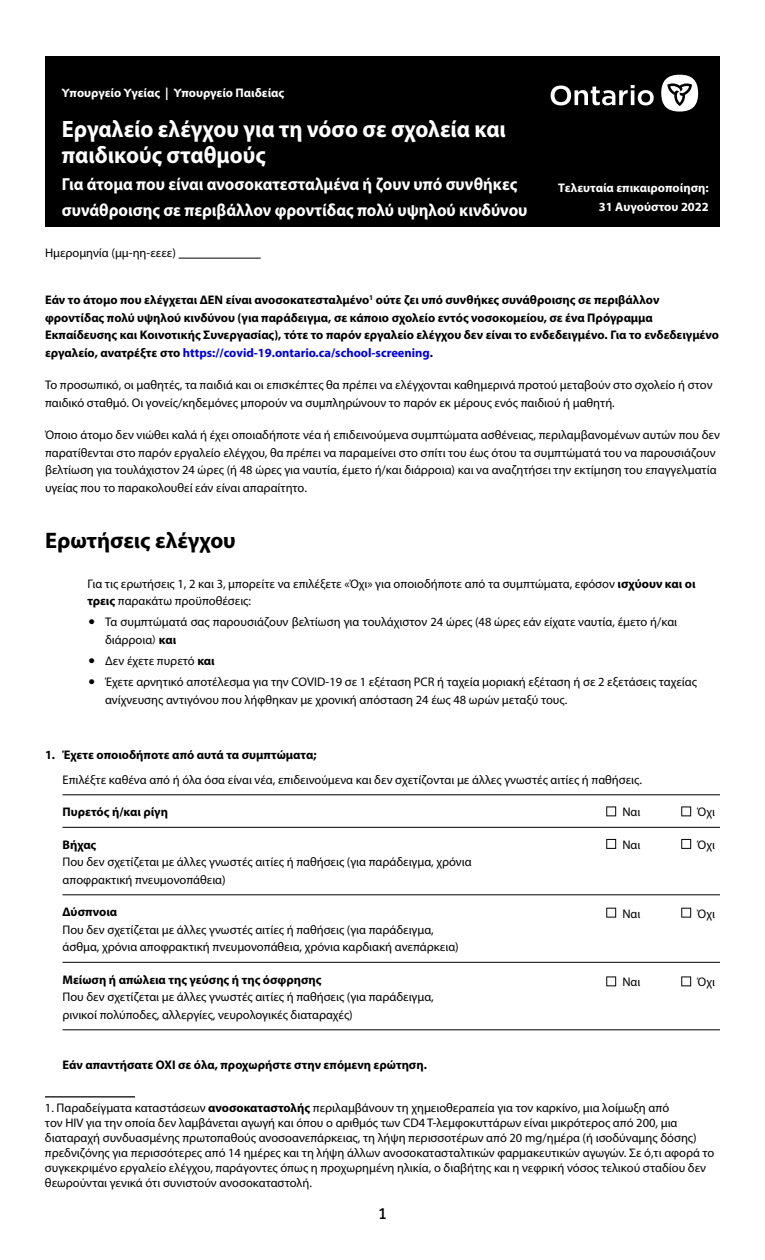
<style>
.page{position:relative;width:765px;height:1260px;background:#fff}
.page>*{position:absolute;margin:0;border:0;box-sizing:border-box;transform-origin:0 0}
.t1{font:700 23.75px/26.2px "Myriad Pro";color:#fff;scale:.95 1}
.t2{font:700 22.5px "Myriad Pro";color:#000}
.t3{font:700 17.5px "Myriad Pro";color:#fff;scale:.95 1}
.t4{font:600 15px "Raleway";color:#000}
.t5{font:12.5px/17.5px "Myriad Pro";color:#000}
.t6{font:700 12.5px/17.5px "Myriad Pro";color:#000}
.t7{font:700 12.5px/18.8px "Myriad Pro";color:#fff;text-align:right}
.s1{color:#0000d8}
.s2{font-weight:700}
.s3{font-family:"Raleway";font-weight:700;font-size:23.75px}
.s4{font-family:"Raleway"}
</style>
<div class="page">
<div style="left:45px;top:56px;width:675px;height:170px;background:#000"></div>
<svg style="left:681px;top:976px;width:10px;height:10px"></svg>
<svg style="left:606px;top:976px;width:10px;height:10px"></svg>
<svg style="left:681px;top:908px;width:10px;height:10px"></svg>
<svg style="left:606px;top:908px;width:10px;height:10px"></svg>
<hr style="left:62px;top:1030px;width:658px;height:1px;background:#000">
<hr style="left:62px;top:962px;width:658px;height:1px;background:#000">
<hr style="left:62px;top:895px;width:658px;height:1px;background:#000">
<hr style="left:62px;top:827px;width:658px;height:1px;background:#000">
<hr style="left:62px;top:795px;width:658px;height:1px;background:#000">
<hr style="left:179px;top:258px;width:82px;height:1px;background:#000">
<hr style="left:45px;top:1096px;width:90px;height:1px;background:#000">
<div style="left:661px;top:75px;width:37px;height:37px;background:#fff;border-radius:50%"></div>
<svg style="left:667px;top:83px;width:25px;height:23px"></svg>
<svg style="left:551px;top:85px;width:103px;height:20px"></svg>
<svg style="left:606px;top:806px;width:10px;height:10px"></svg>
<svg style="left:681px;top:806px;width:10px;height:10px"></svg>
<svg style="left:606px;top:839px;width:10px;height:10px"></svg>
<svg style="left:681px;top:839px;width:10px;height:10px"></svg>
<p class="t7" style="left:62px;top:83px;width:224px">Υπουργείο Υγείας | Υπουργείο Παιδείας</p>
<h1 class="t1" style="left:62px;top:115px;width:469px">Εργαλείο ελέγχου για τη νόσο σε σχολεία και παιδικούς σταθμούς</h1>
<p class="t3" style="left:62px;top:172px;width:481px">Για άτομα που είναι ανοσοκατεσταλμένα ή ζουν υπό συνθήκες</p>
<p class="t3" style="left:62px;top:199px;width:492px">συνάθροισης σε περιβάλλον φροντίδας πολύ υψηλού κινδύνου</p>
<p class="t5" style="left:45px;top:244px;width:132px">Ημερομηνία (μμ-ηη-εεεε)</p>
<p class="t6" style="left:45px;top:291px;width:676px">Εάν το άτομο που ελέγχεται ΔΕΝ είναι ανοσοκατεσταλμένο<sup>1</sup> ούτε ζει υπό συνθήκες συνάθροισης σε περιβάλλον φροντίδας πολύ υψηλού κινδύνου (για παράδειγμα, σε κάποιο σχολείο εντός νοσοκομείου, σε ένα Πρόγραμμα Εκπαίδευσης και Κοινοτικής Συνεργασίας), τότε το παρόν εργαλείο ελέγχου δεν είναι το ενδεδειγμένο. Για το ενδεδειγμένο εργαλείο, ανατρέξτε στο <span class="s1">https://covid-19.ontario.ca/school-screening</span>.</p>
<p class="t5" style="left:45px;top:377px;width:669px">Το προσωπικό, οι μαθητές, τα παιδιά και οι επισκέπτες θα πρέπει να ελέγχονται καθημερινά προτού μεταβούν στο σχολείο ή στον παιδικό σταθμό. Οι γονείς/κηδεμόνες μπορούν να συμπληρώνουν το παρόν εκ μέρους ενός παιδιού ή μαθητή.</p>
<p class="t5" style="left:45px;top:427px;width:676px">Όποιο άτομο δεν νιώθει καλά ή έχει οποιαδήποτε νέα ή επιδεινούμενα συμπτώματα ασθένειας, περιλαμβανομένων αυτών που δεν παρατίθενται στο παρόν εργαλείο ελέγχου, θα πρέπει να παραμείνει στο σπίτι του έως ότου τα συμπτώματά του να παρουσιάζουν βελτίωση για τουλάχιστον 24 ώρες (ή 48 ώρες για ναυτία, έμετο ή/και διάρροια) και να αναζητήσει την εκτίμηση του επαγγελματία υγείας που το παρακολουθεί εάν είναι απαραίτητο.</p>
<h2 class="t2" style="left:45px;top:525px;width:192px">Ερωτήσεις ελέγχου</h2>
<p class="t5" style="left:88px;top:575px;width:610px">Για τις ερωτήσεις 1, 2 και 3, μπορείτε να επιλέξετε «Όχι» για οποιοδήποτε από τα συμπτώματα, εφόσον <span class="s2">ισχύουν και οι τρεις</span> παρακάτω προϋποθέσεις:</p>
<p class="t5" style="left:105px;top:614px;width:574px;text-indent:-18px"><span class="s3">•</span> Τα συμπτώματά σας παρουσιάζουν βελτίωση για τουλάχιστον 24 ώρες (48 ώρες εάν είχατε ναυτία, έμετο ή/και διάρροια<span class="s4">)</span> <span class="s2">και</span></p>
<p class="t5" style="left:88px;top:652px;width:129px"><span class="s3">•</span> Δεν έχετε πυρετό <span class="s2">και</span></p>
<p class="t5" style="left:105px;top:674px;width:593px;text-indent:-18px"><span class="s3">•</span> Έχετε αρνητικό αποτέλεσμα για την COVID-19 σε 1 εξέταση PCR ή ταχεία μοριακή εξέταση ή σε 2 εξετάσεις ταχείας ανίχνευσης αντιγόνου που λήφθηκαν με χρονική απόσταση 24 έως 48 ωρών μεταξύ τους.</p>
<p class="t7" style="left:558px;top:178px;width:152px">Τελευταία επικαιροποίηση:<br>31 Αυγούστου 2022</p>
<h3 class="t6" style="left:45px;top:746px;width:273px">1. Έχετε οποιοδήποτε από αυτά τα συμπτώματα;</h3>
<p class="t5" style="left:62px;top:771px;width:581px">Επιλέξτε καθένα από ή όλα όσα είναι νέα, επιδεινούμενα και δεν σχετίζονται με άλλες γνωστές αιτίες ή παθήσεις.</p>
<h4 class="t6" style="left:62px;top:803px;width:107px">Πυρετός ή/και ρίγη</h4>
<p class="t5" style="left:622px;top:804px;width:20px">Ναι</p>
<p class="t5" style="left:697px;top:804px;width:19px">Όχι</p>
<h4 class="t6" style="left:62px;top:836px;width:35px">Βήχας</h4>
<p class="t5" style="left:622px;top:836px;width:20px">Ναι</p>
<p class="t5" style="left:697px;top:836px;width:19px">Όχι</p>
<p class="t5" style="left:62px;top:854px;width:411px">Που δεν σχετίζεται με άλλες γνωστές αιτίες ή παθήσεις (για παράδειγμα, χρόνια αποφρακτική πνευμονοπάθεια)</p>
<h4 class="t6" style="left:62px;top:903px;width:56px">Δύσπνοια</h4>
<p class="t5" style="left:62px;top:921px;width:398px">Που δεν σχετίζεται με άλλες γνωστές αιτίες ή παθήσεις (για παράδειγμα, άσθμα, χρόνια αποφρακτική πνευμονοπάθεια, χρόνια καρδιακή ανεπάρκεια)</p>
<p class="t5" style="left:622px;top:905px;width:20px">Ναι</p>
<p class="t5" style="left:697px;top:905px;width:19px">Όχι</p>
<h4 class="t6" style="left:62px;top:971px;width:261px">Μείωση ή απώλεια της γεύσης ή της όσφρησης</h4>
<p class="t5" style="left:62px;top:989px;width:373px">Που δεν σχετίζεται με άλλες γνωστές αιτίες ή παθήσεις (για παράδειγμα, ρινικοί πολύποδες, αλλεργίες, νευρολογικές διαταραχές)</p>
<p class="t5" style="left:622px;top:974px;width:20px">Ναι</p>
<p class="t5" style="left:697px;top:974px;width:19px">Όχι</p>
<p class="t6" style="left:62px;top:1056px;width:366px">Εάν απαντήσατε ΟΧΙ σε όλα, προχωρήστε στην επόμενη ερώτηση.</p>
<p class="t5" style="left:45px;top:1100px;width:671px;line-height:15px">1. Παραδείγματα καταστάσεων <span class="s2">ανοσοκαταστολής</span> περιλαμβάνουν τη χημειοθεραπεία για τον καρκίνο, μια λοίμωξη από<br>τον HIV για την οποία δεν λαμβάνεται αγωγή και όπου ο αριθμός των CD4 T-λεμφοκυττάρων είναι μικρότερος από 200, μια διαταραχή συνδυασμένης πρωτοπαθούς ανοσοανεπάρκειας, τη λήψη περισσοτέρων από 20 mg/ημέρα (ή ισοδύναμης δόσης) πρεδνιζόνης για περισσότερες από 14 ημέρες και τη λήψη άλλων ανοσοκατασταλτικών φαρμακευτικών αγωγών. Σε ό,τι αφορά το συγκεκριμένο εργαλείο ελέγχου, παράγοντες όπως η προχωρημένη ηλικία, ο διαβήτης και η νεφρική νόσος τελικού σταδίου δεν θεωρούνται γενικά ότι συνιστούν ανοσοκαταστολή.</p>
<p class="t4" style="left:379px;top:1202px;width:8px">1</p>
</div>
